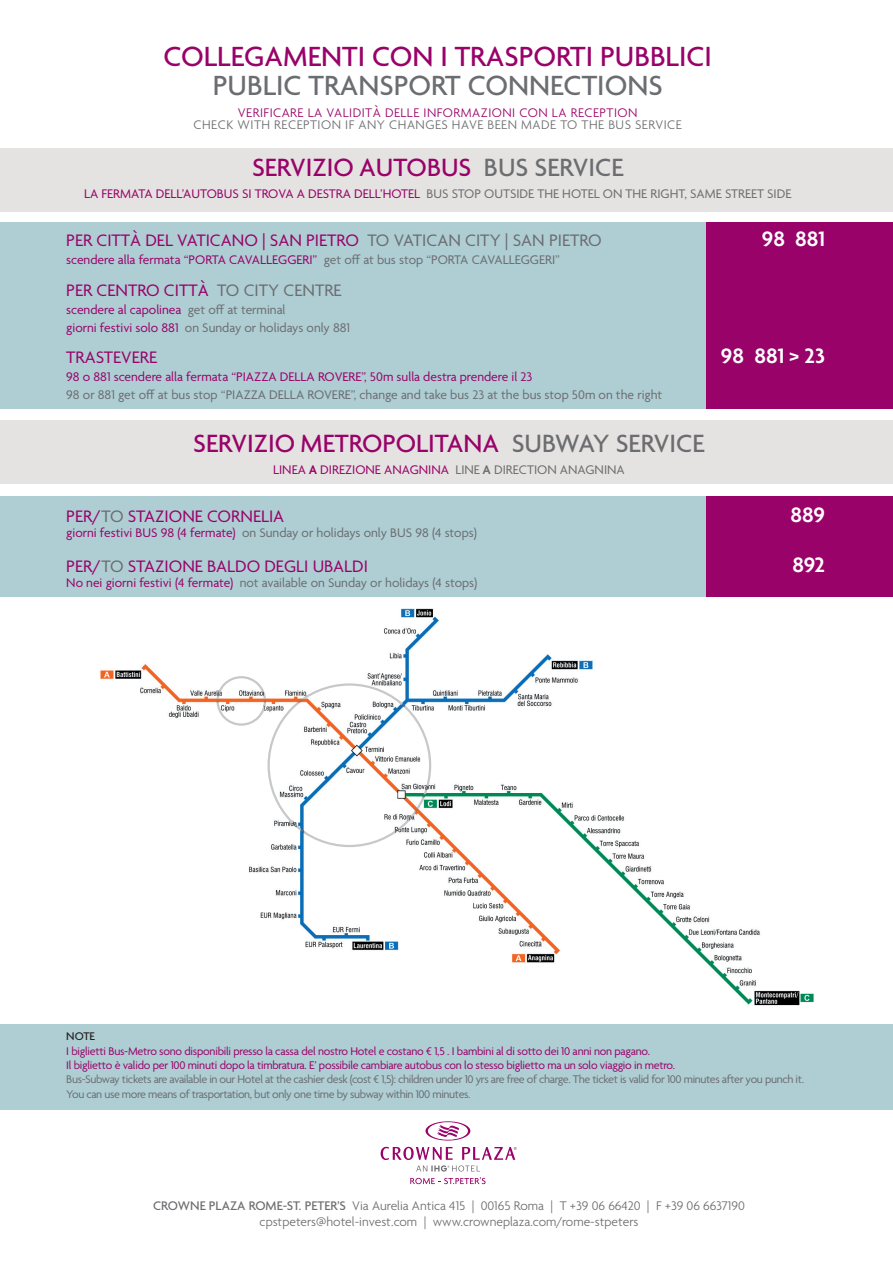
<style>
.page{position:relative;width:893px;height:1268px;background:#fff}
.page>*{position:absolute;margin:0;border:0;box-sizing:border-box;transform-origin:0 0}
.t1{font:500 30px "Agenda";color:#990269}
.t2{font:500 30px "Agenda";color:#6c6d70}
.t3{font:500 27px "Agenda";color:#990269}
.t4{font:600 22.5px "Agenda";color:#fff}
.t5{font:18px "Agenda";color:#990269}
.t6{font:13.5px/18px "Agenda";color:#6c6d70}
.t7{font:13.5px "Agenda";color:#990269}
.t8{font:300 13.5px/17px "Agenda";color:#6c6d70;text-align:center}
.t9{font:300 13.5px "Agenda";letter-spacing:.035em;color:#6c6d70}
.t10{font:300 13.5px "Agenda";letter-spacing:.035em;color:#990269}
.t11{font:12px/14.4px "Agenda";letter-spacing:-.02em;color:#990269}
.t12{font:12px/14.4px "Agenda";letter-spacing:-.03em;color:#6c6d70}
.t13{font:500 12px "Agenda";color:#231f20}
.s1{color:#6c6d70}
.s2{color:#990269}
.s3{font-weight:600}
.s4{font-weight:600;color:#6c6d70}
.s5{font-weight:500}
</style>
<div class="page">
<div style="left:0;top:223px;width:893px;height:186px;background:#aeced4"></div>
<div style="left:0;top:496px;width:893px;height:101px;background:#aeced4"></div>
<div style="left:0;top:420px;width:893px;height:64px;background:#e4e3e1"></div>
<img style="left:100px;top:608px;width:714px;height:398px">
<svg style="left:410px;top:1177px;width:76px;height:7px"></svg>
<svg style="left:381px;top:1121px;width:136px;height:50px"></svg>
<div style="left:0;top:148px;width:893px;height:64px;background:#e4e3e1"></div>
<div style="left:0;top:1024px;width:893px;height:85px;background:#aeced4"></div>
<div style="left:706px;top:223px;width:187px;height:186px;background:#990269"></div>
<div style="left:706px;top:496px;width:187px;height:101px;background:#990269"></div>
<img style="left:268px;top:683px;width:163px;height:164px">
<img style="left:216px;top:676px;width:50px;height:50px">
<h1 class="t1" style="left:163px;top:39px;width:550px">COLLEGAMENTI CON I TRASPORTI PUBBLICI</h1>
<h1 class="t2" style="left:213px;top:67px;width:451px">PUBLIC TRANSPORT CONNECTIONS</h1>
<p class="t10" style="left:238px;top:108px;width:401px">VERIFICARE LA VALIDITÀ DELLE INFORMAZIONI CON LA RECEPTION</p>
<p class="t9" style="left:194px;top:120px;width:490px">CHECK WITH RECEPTION IF ANY CHANGES HAVE BEEN MADE TO THE BUS SERVICE</p>
<h2 class="t3" style="left:252px;top:151px;width:373px">SERVIZIO AUTOBUS <span class="s1">BUS SERVICE</span></h2>
<p class="t6" style="left:84px;top:186px;width:709px"><span class="s2">LA FERMATA DELL’AUTOBUS SI TROVA A DESTRA DELL’HOTEL</span> BUS STOP OUTSIDE THE HOTEL ON THE RIGHT, SAME STREET SIDE</p>
<h3 class="t5" style="left:66px;top:233px;width:537px">PER CITTÀ DEL VATICANO | SAN PIETRO <span class="s1">TO VATICAN CITY | SAN PIETRO</span></h3>
<h3 class="t4" style="left:762px;top:231px;width:65px">98 881</h3>
<p class="t7" style="left:66px;top:254px;width:495px">scendere alla fermata “PORTA CAVALLEGGERI” <span class="s1">get off at bus stop “PORTA CAVALLEGGERI”</span></p>
<h3 class="t5" style="left:66px;top:283px;width:277px">PER CENTRO CITTÀ <span class="s1">TO CITY CENTRE</span></h3>
<p class="t6" style="left:66px;top:301px;width:285px"><span class="s2">scendere al capolinea</span> get off at terminal<br><span class="s2">giorni festivi solo 881</span> on Sunday or holidays only 881</p>
<h3 class="t5" style="left:66px;top:350px;width:92px">TRASTEVERE</h3>
<h3 class="t4" style="left:721px;top:348px;width:106px">98 881 &gt; 23</h3>
<p class="t7" style="left:66px;top:371px;width:468px">98 o 881 scendere alla fermata “PIAZZA DELLA ROVERE”, 50m sulla destra prendere il 23</p>
<p class="t6" style="left:66px;top:387px;width:598px">98 or 881 get off at bus stop “PIAZZA DELLA ROVERE”, change and take bus 23 at the bus stop 50m on the right</p>
<h2 class="t3" style="left:193px;top:426px;width:513px">SERVIZIO METROPOLITANA <span class="s1">SUBWAY SERVICE</span></h2>
<p class="t7" style="left:273px;top:464px;width:353px">LINEA <span class="s3">A</span> DIREZIONE ANAGNINA <span class="s1">LINE</span> <span class="s4">A</span> <span class="s1">DIRECTION ANAGNINA</span></p>
<h3 class="t5" style="left:66px;top:509px;width:220px">PER/<span class="s1">TO</span> STAZIONE CORNELIA</h3>
<h3 class="t4" style="left:791px;top:507px;width:36px">889</h3>
<p class="t6" style="left:66px;top:525px;width:412px"><span class="s2">giorni festivi BUS 98 (4 fermate)</span> on Sunday or holidays only BUS 98 (4 stops)</p>
<h3 class="t5" style="left:66px;top:559px;width:303px">PER/<span class="s1">TO</span> STAZIONE BALDO DEGLI UBALDI</h3>
<h3 class="t4" style="left:792px;top:557px;width:34px">892</h3>
<p class="t6" style="left:66px;top:574px;width:413px"><span class="s2">No nei giorni festivi (4 fermate)</span> not available on Sunday or holidays (4 stops)</p>
<p class="t13" style="left:66px;top:1029px;width:30px">NOTE</p>
<p class="t11" style="left:66px;top:1044px;width:610px">I biglietti Bus-Metro sono disponibili presso la cassa del nostro Hotel e costano € 1,5 . I bambini al di sotto dei 10 anni non pagano.<br>Il biglietto è valido per 100 minuti dopo la timbratura. E’ possibile cambiare autobus con lo stesso biglietto ma un solo viaggio in metro.</p>
<p class="t12" style="left:66px;top:1073px;width:739px">Bus-Subway tickets are available in our Hotel at the cashier desk (cost € 1,5): children under 10 yrs are free of charge. The ticket is valid for 100 minutes after you punch it.<br>You can use more means of trasportation, but only one time by subway within 100 minutes.</p>
<p class="t8" style="left:153px;top:1198px;width:593px"><span class="s5">CROWNE PLAZA ROME-ST. PETER’S</span> Via Aurelia Antica 415 | 00165 Roma | T +39 06 66420 | F +39 06 6637190 cpstpeters@hotel-invest.com | www.crowneplaza.com/rome-stpeters</p>
</div>
